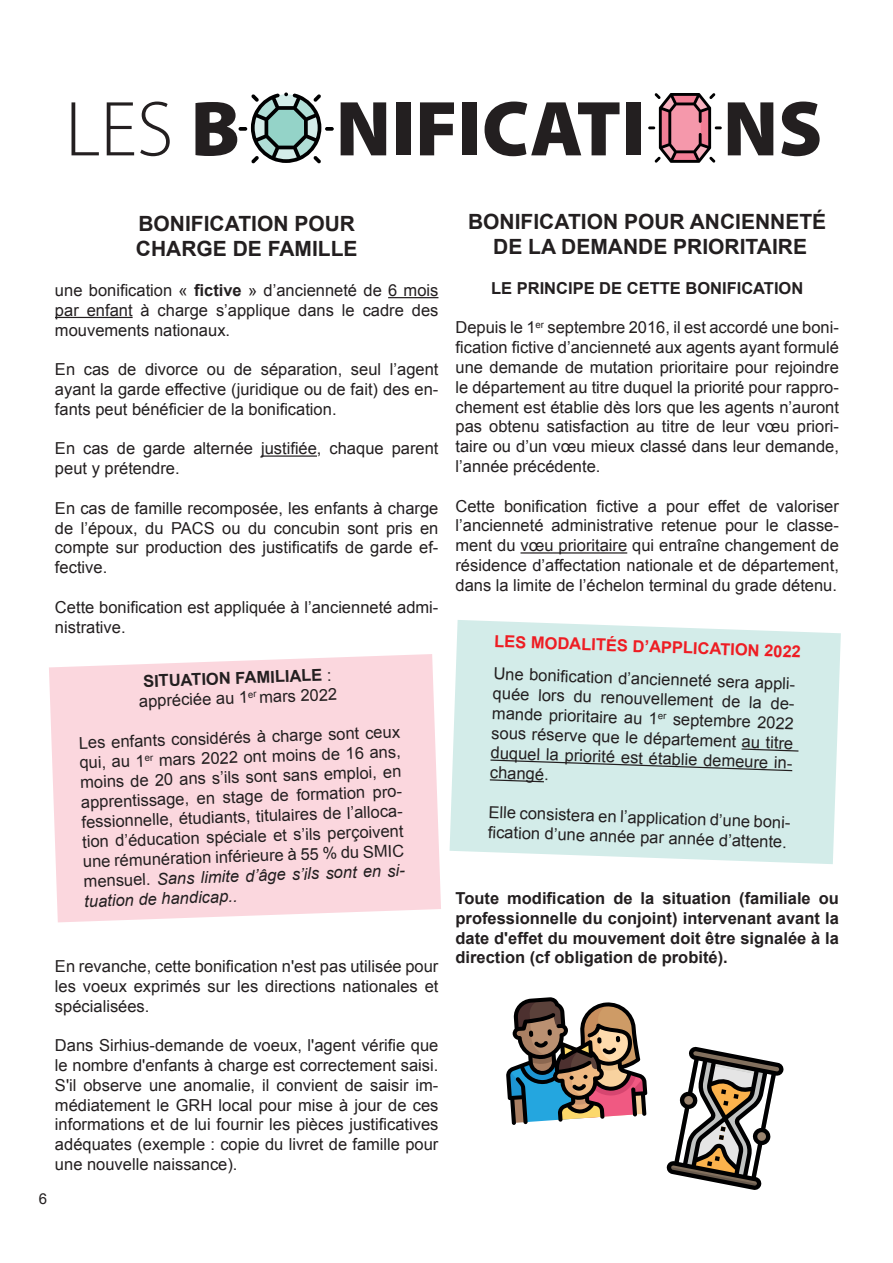
<style>
.page{position:relative;width:893px;height:1263px;background:#fff}
.page>*{position:absolute;margin:0;border:0;box-sizing:border-box;transform-origin:0 0}
.t1{font:700 21px/25.2px "Arial";color:#231f20}
.t2{font:16.5px/19.8px "Arial";color:#231f20;text-align:justify}
.t3{font:700 16.5px/19.8px "Arial";color:#231f20;text-align:justify}
.t4{font:700 16.5px "Arial";color:#ee1d23}
.t5{font:15px "Arial";color:#231f20}
.s1{font-weight:700}
.s2{font-style:italic}
</style>
<div class="page">
<hr style="left:388px;top:297px;width:50px;height:1px;background:#231f20">
<hr style="left:55px;top:317px;width:78px;height:1px;background:#231f20">
<hr style="left:261px;top:455px;width:56px;height:2px;background:#231f20">
<hr style="left:520px;top:552px;width:107px;height:2px;background:#231f20">
<svg style="left:72px;top:102px;width:27px;height:53px"></svg>
<svg style="left:107px;top:102px;width:27px;height:53px"></svg>
<svg style="left:140px;top:102px;width:30px;height:54px"></svg>
<svg style="left:341px;top:102px;width:45px;height:53px"></svg>
<div style="left:396px;top:102px;width:14px;height:53px;background:#231f20"></div>
<svg style="left:420px;top:102px;width:34px;height:53px"></svg>
<div style="left:463px;top:102px;width:14px;height:53px;background:#231f20"></div>
<svg style="left:485px;top:102px;width:134px;height:54px"></svg>
<div style="left:626px;top:102px;width:14px;height:53px;background:#231f20"></div>
<svg style="left:728px;top:102px;width:45px;height:53px"></svg>
<svg style="left:781px;top:102px;width:39px;height:54px"></svg>
<svg style="left:648px;top:93px;width:74px;height:70px"></svg>
<svg style="left:195px;top:92px;width:139px;height:71px"></svg>
<svg style="left:450px;top:620px;width:391px;height:244px;background:#d6edea"></svg>
<svg style="left:740px;top:748px;width:60px;height:4px"></svg>
<svg style="left:489px;top:759px;width:304px;height:13px;background:#c2d8d6"></svg>
<svg style="left:489px;top:779px;width:56px;height:4px"></svg>
<svg style="left:49px;top:654px;width:392px;height:268px;background:#fbd9e0"></svg>
<svg style="left:506px;top:997px;width:141px;height:128px"></svg>
<svg style="left:666px;top:1046px;width:118px;height:144px"></svg>
<p class="t1" style="left:136px;top:212px;width:223px">BONIFICATION POUR<br>CHARGE DE FAMILLE</p>
<p class="t2" style="left:55px;top:280px;width:385px">une bonification « <span class="s1">fictive</span> » d’ancienneté de 6 mois par enfant à charge s’applique dans le cadre des mouvements nationaux.</p>
<p class="t2" style="left:55px;top:360px;width:385px">En cas de divorce ou de séparation, seul l’agent ayant la garde effective (juridique ou de fait) des en&shy;fants peut bénéficier de la bonification.</p>
<p class="t2" style="left:55px;top:439px;width:385px">En cas de garde alternée justifiée, chaque parent peut y prétendre.</p>
<p class="t2" style="left:55px;top:498px;width:385px">En cas de famille recomposée, les enfants à charge de l’époux, du PACS ou du concubin sont pris en compte sur production des justificatifs de garde ef&shy;fective.</p>
<p class="t2" style="left:55px;top:597px;width:385px">Cette bonification est appliquée à l’ancienneté admi&shy;nistrative.</p>
<p class="t2" style="left:138px;top:672px;width:200px;rotate:-2deg"><span class="s1">SITUATION FAMILIALE</span> : appréciée au 1<sup>er</sup> mars 2022</p>
<p class="t2" style="left:79px;top:733px;width:326px;text-align:left;rotate:-2deg">Les enfants considérés à charge sont ceux qui, au 1<sup>er</sup> mars 2022 ont moins de 16 ans, moins de 20 ans s’ils sont sans emploi, en apprentissage, en stage de formation pro&shy;fessionnelle, étudiants, titulaires de l’alloca&shy;tion d’éducation spéciale et s’ils perçoivent une rémunération inférieure à 55 % du SMIC mensuel. <span class="s2">Sans limite d’âge s’ils sont en si&shy;tuation de handicap..</span></p>
<p class="t5" style="left:39px;top:1189px;width:10px">6</p>
<p class="t2" style="left:55px;top:956px;width:385px">En revanche, cette bonification n'est pas utilisée pour les voeux exprimés sur les directions nationales et spécialisées.</p>
<p class="t2" style="left:55px;top:1035px;width:385px">Dans Sirhius-demande de voeux, l'agent vérifie que le nombre d'enfants à charge est correctement saisi.<br>S'il observe une anomalie, il convient de saisir im&shy;médiatement le GRH local pour mise à jour de ces informations et de lui fournir les pièces justificatives adéquates (exemple : copie du livret de famille pour une nouvelle naissance).</p>
<p class="t1" style="left:468px;top:210px;width:360px;text-align:center">BONIFICATION POUR ANCIENNETÉ<br>DE LA DEMANDE PRIORITAIRE</p>
<p class="t3" style="left:491px;top:279px;width:314px">LE PRINCIPE DE CETTE BONIFICATION</p>
<p class="t2" style="left:455px;top:318px;width:385px">Depuis le 1<sup>er</sup> septembre 2016, il est accordé une boni&shy;fication fictive d’ancienneté aux agents ayant formulé une demande de mutation prioritaire pour rejoindre le département au titre duquel la priorité pour rappro&shy;chement est établie dès lors que les agents n’auront pas obtenu satisfaction au titre de leur vœu priori&shy;taire ou d’un vœu mieux classé dans leur demande, l’année précédente.</p>
<p class="t2" style="left:455px;top:496px;width:385px">Cette bonification fictive a pour effet de valoriser l’ancienneté administrative retenue pour le classe&shy;ment du vœu prioritaire qui entraîne changement de résidence d’affectation nationale et de département, dans la limite de l’échelon terminal du grade détenu.</p>
<p class="t4" style="left:495px;top:630px;width:308px;rotate:2deg">LES MODALITÉS D’APPLICATION 2022</p>
<p class="t2" style="left:494px;top:664px;width:306px;text-align:left;rotate:2deg">Une bonifi cation d’ancienneté sera appli&shy;quée lors du renouvellement de la de&shy;mande prioritaire au 1<sup>er</sup> septembre 2022 sous réserve que le département au titre duquel la priorité est établie demeure in&shy;changé.</p>
<p class="t2" style="left:489px;top:802px;width:306px;rotate:2deg">Elle consistera en l’application d’une boni&shy;fi cation d’une année par année d’attente.</p>
<p class="t3" style="left:455px;top:889px;width:385px">Toute modification de la situation (familiale ou professionnelle du conjoint) intervenant avant la date d'effet du mouvement doit être signalée à la direction (cf obligation de probité).</p>
</div>
